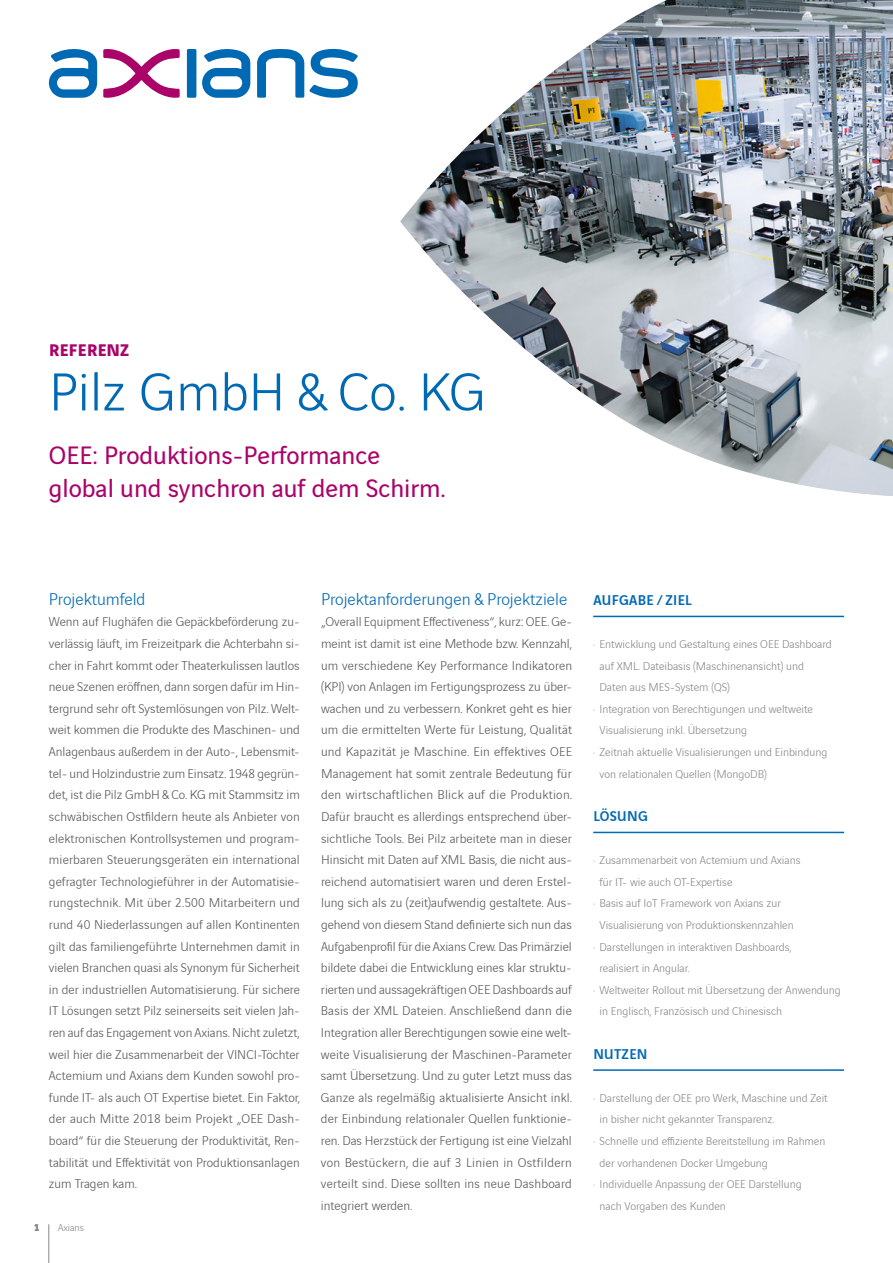
<style>
.page{position:relative;width:893px;height:1263px;background:#fff}
.page>*{position:absolute;margin:0;border:0;box-sizing:border-box;transform-origin:0 0}
.t1{font:300 57px "Vinci Sans";color:#0069b4}
.t2{font:27px/32.4px "Vinci Sans";color:#aa0469}
.t3{font:300 18px "Vinci Sans";color:#0069b4}
.t4{font:700 18px "Vinci Sans";letter-spacing:.02em;color:#aa0469}
.t5{font:500 15px "Vinci Sans";letter-spacing:.02em;color:#0069b4}
.t6{font:300 13.5px/21.6px "Vinci Sans";letter-spacing:.005em;color:#575756;text-align:justify}
.t7{font:300 12px "Vinci Sans";color:#878787}
.t8{font:300 10.5px "Vinci Sans";color:#878787}
.t9{font:900 10.5px "Vinci Sans";color:#878787}
</style>
<div class="page">
<hr style="left:48px;top:1224px;width:1px;height:39px;background:#878787">
<div style="left:187px;top:49px;width:9px;height:49px;background:#0069b4;border-radius:2px"></div>
<svg style="left:103px;top:49px;width:77px;height:49px"></svg>
<svg style="left:202px;top:49px;width:48px;height:49px"></svg>
<svg style="left:49px;top:49px;width:48px;height:49px"></svg>
<svg style="left:257px;top:49px;width:101px;height:49px"></svg>
<img style="left:400px;top:0;width:493px;height:496px">
<hr style="left:593px;top:616px;width:251px;height:1px;background:#0069b4">
<hr style="left:593px;top:832px;width:251px;height:1px;background:#0069b4">
<hr style="left:593px;top:1069px;width:251px;height:2px;background:#0069b4">
<h3 class="t4" style="left:49px;top:336px;width:82px">REFERENZ</h3>
<h1 class="t1" style="left:49px;top:350px;width:439px">Pilz GmbH &amp; Co. KG</h1>
<h2 class="t2" style="left:49px;top:437px;width:398px">OEE: Produktions-Performance global und synchron auf dem Schirm.</h2>
<h3 class="t3" style="left:49px;top:586px;width:98px">Projektumfeld</h3>
<p class="t6" style="left:49px;top:610px;width:253px">Wenn auf Flughäfen die Gepäckbeförderung zu&shy;verlässig läuft, im Freizeitpark die Achterbahn si&shy;cher in Fahrt kommt oder Theaterkulissen lautlos neue Szenen eröffnen, dann sorgen dafür im Hin&shy;tergrund sehr oft Systemlösungen von Pilz. Welt&shy;weit kommen die Produkte des Maschinen- und Anlagenbaus außerdem in der Auto-, Lebensmit&shy;tel- und Holzindustrie zum Einsatz. 1948 gegrün&shy;det, ist die Pilz GmbH &amp; Co. KG mit Stammsitz im schwäbischen Ostfildern heute als Anbieter von elektronischen Kontrollsystemen und program&shy;mierbaren Steuerungsgeräten ein international gefragter Technologieführer in der Automatisie&shy;rungstechnik. Mit über 2.500 Mitarbeitern und rund 40 Niederlassungen auf allen Kontinenten gilt das familiengeführte Unternehmen damit in vielen Branchen quasi als Synonym für Sicherheit in der industriellen Automatisierung. Für sichere IT Lösungen setzt Pilz seinerseits seit vielen Jah&shy;ren auf das Engagement von Axians. Nicht zuletzt, weil hier die Zusammenarbeit der VINCI-Töchter Actemium und Axians dem Kunden sowohl pro&shy;funde IT- als auch OT Expertise bietet. Ein Faktor, der auch Mitte 2018 beim Projekt „OEE Dash&shy;board“ für die Steuerung der Produktivität, Ren&shy;tabilität und Effektivität von Produktionsanlagen zum Tragen kam.</p>
<p class="t9" style="left:34px;top:1219px;width:7px">1</p>
<p class="t8" style="left:58px;top:1220px;width:28px">Axians</p>
<h3 class="t3" style="left:321px;top:586px;width:248px">Projektanforderungen &amp; Projektziele</h3>
<p class="t6" style="left:321px;top:610px;width:253px">„Overall Equipment Effectiveness“, kurz: OEE. Ge&shy;meint ist damit ist eine Methode bzw. Kennzahl, um verschiedene Key Performance Indikatoren (KPI) von Anlagen im Fertigungsprozess zu über&shy;wachen und zu verbessern. Konkret geht es hier um die ermittelten Werte für Leistung, Qualität und Kapazität je Maschine. Ein effektives OEE Management hat somit zentrale Bedeutung für den wirtschaftlichen Blick auf die Produktion.<br>Dafür braucht es allerdings entsprechend über&shy;sichtliche Tools. Bei Pilz arbeitete man in dieser Hinsicht mit Daten auf XML Basis, die nicht aus&shy;reichend automatisiert waren und deren Erstel&shy;lung sich als zu (zeit)aufwendig gestaltete. Aus&shy;gehend von diesem Stand definierte sich nun das Aufgabenprofil für die Axians Crew. Das Primärziel bildete dabei die Entwicklung eines klar struktu&shy;rierten und aussagekräftigen OEE Dashboards auf Basis der XML Dateien. Anschließend dann die Integration aller Berechtigungen sowie eine welt&shy;weite Visualisierung der Maschinen-Parameter samt Übersetzung. Und zu guter Letzt muss das Ganze als regelmäßig aktualisierte Ansicht inkl. der Einbindung relationaler Quellen funktionie&shy;ren. Das Herzstück der Fertigung ist eine Vielzahl von Bestückern, die auf 3 Linien in Ostfildern verteilt sind. Diese sollten ins neue Dashboard integriert werden.</p>
<p class="t5" style="left:593px;top:588px;width:100px">AUFGABE / ZIEL</p>
<p class="t7" style="left:593px;top:635px;width:240px">· Entwicklung und Gestaltung eines OEE Dashboard</p>
<p class="t7" style="left:600px;top:657px;width:206px">auf XML. Dateibasis (Maschinenansicht) und</p>
<p class="t7" style="left:600px;top:679px;width:132px">Daten aus MES-System (QS)</p>
<p class="t7" style="left:593px;top:700px;width:221px">· Integration von Berechtigungen und weltweite</p>
<p class="t7" style="left:600px;top:722px;width:149px">Visualisierung inkl. Übersetzung</p>
<p class="t7" style="left:593px;top:743px;width:236px">· Zeitnah aktuelle Visualisierungen und Einbindung</p>
<p class="t7" style="left:600px;top:765px;width:169px">von relationalen Quellen (MongoDB)</p>
<p class="t5" style="left:593px;top:804px;width:56px">LÖSUNG</p>
<p class="t7" style="left:593px;top:851px;width:209px">· Zusammenarbeit von Actemium und Axians</p>
<p class="t7" style="left:600px;top:873px;width:134px">für IT- wie auch OT-Expertise</p>
<p class="t7" style="left:593px;top:895px;width:189px">· Basis auf IoT Framework von Axians zur</p>
<p class="t7" style="left:600px;top:916px;width:196px">Visualisierung von Produktionskennzahlen</p>
<p class="t7" style="left:593px;top:938px;width:200px">· Darstellungen in interaktiven Dashboards,</p>
<p class="t7" style="left:600px;top:959px;width:91px">realisiert in Angular.</p>
<p class="t7" style="left:593px;top:981px;width:249px">· Weltweiter Rollout mit Übersetzung der Anwendung</p>
<p class="t7" style="left:600px;top:1003px;width:184px">in Englisch, Französisch und Chinesisch</p>
<p class="t5" style="left:593px;top:1042px;width:56px">NUTZEN</p>
<p class="t7" style="left:593px;top:1089px;width:236px">· Darstellung der OEE pro Werk, Maschine und Zeit</p>
<p class="t7" style="left:600px;top:1111px;width:176px">in bisher nicht gekannter Transparenz.</p>
<p class="t7" style="left:593px;top:1132px;width:234px">· Schnelle und effiziente Bereitstellung im Rahmen</p>
<p class="t7" style="left:600px;top:1154px;width:170px">der vorhandenen Docker Umgebung</p>
<p class="t7" style="left:593px;top:1175px;width:210px">· Individuelle Anpassung der OEE Darstellung</p>
<p class="t7" style="left:600px;top:1197px;width:128px">nach Vorgaben des Kunden</p>
</div>
